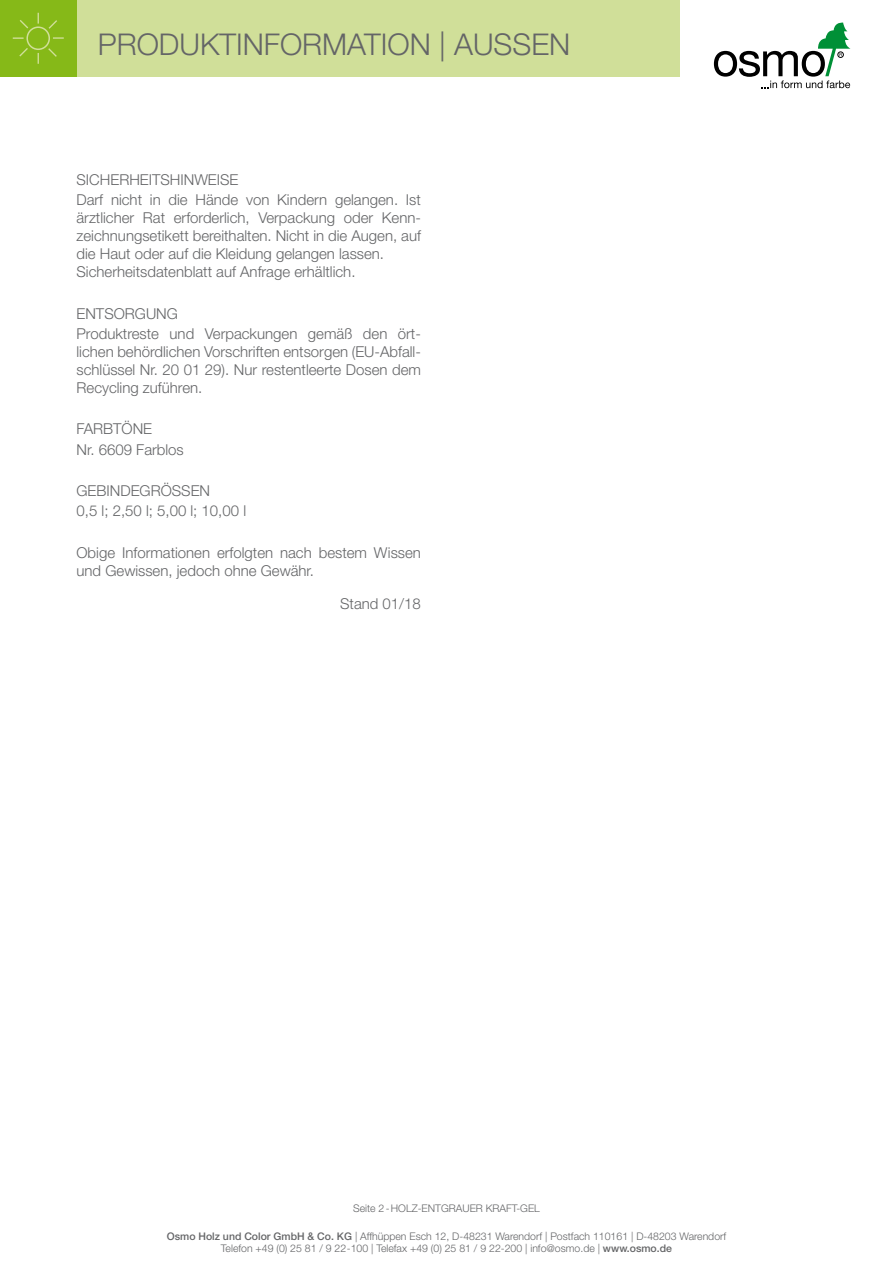
<style>
.page{position:relative;width:893px;height:1263px;background:#fff}
.page>*{position:absolute;margin:0;border:0;box-sizing:border-box;transform-origin:0 0}
.t1{font:300 30px "Helvetica Neue";color:#646567}
.t2{font:300 15px/18px "Helvetica Neue";color:#646567}
.t3{font:300 10.5px/12.6px "Helvetica Neue";color:#646567;text-align:center}
.s1{font-weight:500}
</style>
<div class="page">
<div style="left:77px;top:0;width:603px;height:77px;background:#d0df99"></div>
<svg style="left:714px;top:23px;width:136px;height:65px"></svg>
<div style="left:0;top:0;width:77px;height:77px;background:#86b918"></div>
<svg style="left:12px;top:12px;width:52px;height:52px"></svg>
<h1 class="t1" style="left:98px;top:26px;width:474px">PRODUKTINFORMATION | AUSSEN</h1>
<p class="t2" style="left:77px;top:169px;width:346px;line-height:20.1px">SICHERHEITSHINWEISE<br>Darf nicht in die Hände von Kindern gelangen. Ist</p>
<p class="t2" style="left:77px;top:209px;width:346px">ärztlicher Rat erforderlich, Verpackung oder Kenn&shy;zeichnungsetikett bereithalten. Nicht in die Augen, auf die Haut oder auf die Kleidung gelangen lassen.<br>Sicherheitsdatenblatt auf Anfrage erhältlich.</p>
<p class="t2" style="left:77px;top:303px;width:346px;line-height:20.1px">ENTSORGUNG<br>Produktreste und Verpackungen gemäß den ört-</p>
<p class="t2" style="left:77px;top:342px;width:346px;text-align:justify">lichen behördlichen Vorschriften entsorgen (EU-Abfall&shy;schlüssel Nr. 20 01 29). Nur restentleerte Dosen dem Recycling zuführen.</p>
<p class="t2" style="left:77px;top:419px;width:109px;line-height:20.1px">FARBTÖNE<br>Nr. 6609 Farblos</p>
<p class="t2" style="left:77px;top:480px;width:171px;line-height:20.1px">GEBINDEGRÖSSEN<br>0,5 l; 2,50 l; 5,00 l; 10,00 l</p>
<p class="t2" style="left:77px;top:543px;width:346px">Obige Informationen erfolgten nach bestem Wissen und Gewissen, jedoch ohne Gewähr.</p>
<p class="t2" style="left:340px;top:594px;width:82px">Stand 01/18</p>
<p class="t3" style="left:353px;top:1202px;width:188px">Seite 2-HOLZ-ENTGRAUER KRAFT-GEL</p>
<p class="t3" style="left:167px;top:1229px;width:561px"><span class="s1">Osmo Holz und Color GmbH &amp; Co. KG</span> | Affhüppen Esch 12, D-48231 Warendorf | Postfach 110161 | D-48203 Warendorf<br>Telefon +49 (0) 25 81 / 9 22-100 | Telefax +49 (0) 25 81 / 9 22-200 | info@osmo.de | <span class="s1">www.osmo.de</span></p>
</div>
